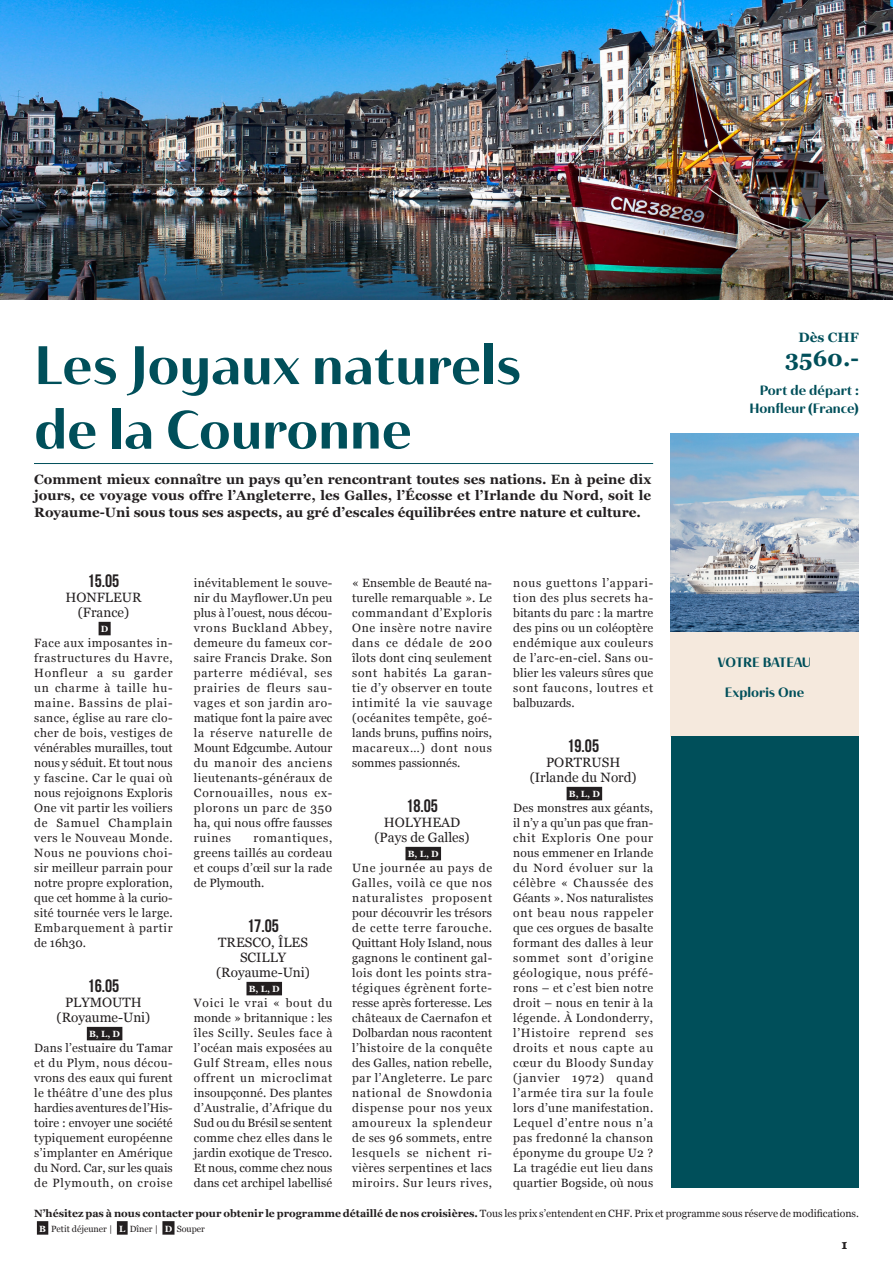
<style>
.page{position:relative;width:893px;height:1263px;background:#fff}
.page>*{position:absolute;margin:0;border:0;box-sizing:border-box;transform-origin:0 0}
.t1{font:54px/64.5px "Haboro Contrast Nor Bol";color:#004f5a}
.t2{font:700 22.5px "Georgia";color:#004f5a}
.t3{font:18px "Bebas Neue";color:#231f20}
.t4{font:700 13.5px/16.2px "Georgia";color:#231f20;text-align:justify}
.t5{font:13.5px/15px "Georgia";color:#231f20;text-align:center}
.t6{font:13.5px/18px "Haboro Contrast Nor Bol";color:#004f5a;text-align:right}
.t7{font:700 13.5px "Georgia";color:#004f5a}
.t8{font:13.05px "Young Serif";color:#231f20}
.t9{font:12px/15px "Georgia";letter-spacing:.025em;color:#231f20;text-align:justify}
.t10{font:700 10.5px "Georgia";color:#231f20}
.t11{font:9px "Georgia";color:#231f20}
.t12{font:700 9px "Georgia";color:#fff}
.s1{font-weight:400}
.s2{font-weight:700;color:#fff}
</style>
<div class="page">
<div style="left:37px;top:1221px;width:11px;height:14px;background:#231f20"></div>
<div style="left:117px;top:1221px;width:11px;height:14px;background:#231f20"></div>
<div style="left:162px;top:1221px;width:13px;height:14px;background:#231f20"></div>
<hr style="left:34px;top:463px;width:619px;height:1px;background:#004f5a">
<div style="left:246px;top:982px;width:36px;height:13px;background:#231f20"></div>
<div style="left:405px;top:847px;width:36px;height:13px;background:#231f20"></div>
<div style="left:99px;top:622px;width:12px;height:13px;background:#231f20"></div>
<div style="left:87px;top:1027px;width:35px;height:13px;background:#231f20"></div>
<div style="left:567px;top:787px;width:35px;height:13px;background:#231f20"></div>
<img style="left:0;top:0;width:893px;height:299px">
<img style="left:670px;top:433px;width:189px;height:199px">
<div style="left:670px;top:632px;width:189px;height:104px;background:#f5e9dd"></div>
<div style="left:671px;top:736px;width:188px;height:451px;background:#004f5a"></div>
<h1 class="t1" style="left:34px;top:332px;width:488px">Les Joyaux naturels de la Couronne</h1>
<p class="t4" style="left:34px;top:471px;width:618px">Comment mieux connaître un pays qu’en rencontrant toutes ses nations. En à peine dix jours, ce voyage vous offre l’Angleterre, les Galles, l’Écosse et l’Irlande du Nord, soit le Royaume-Uni sous tous ses aspects, au gré d’escales équilibrées entre nature et culture.</p>
<h3 class="t3" style="left:88px;top:570px;width:33px">15.05</h3>
<p class="t5" style="left:65px;top:589px;width:78px">HONFLEUR (France)</p>
<p class="t12" style="left:101px;top:622px;width:9px">D</p>
<p class="t9" style="left:34px;top:634px;width:140px">Face aux imposantes in&shy;frastructures du Havre, Honfleur a su garder un charme à taille hu&shy;maine. Bassins de plai&shy;sance, église au rare clo&shy;cher de bois, vestiges de vénérables murailles, tout nous y séduit. Et tout nous y fascine. Car le quai où nous rejoignons Exploris One vit partir les voiliers de Samuel Champlain vers le Nouveau Monde.<br>Nous ne pouvions choi&shy;sir meilleur parrain pour notre propre exploration, que cet homme à la curio&shy;sité tournée vers le large.<br>Embarquement à partir de 16h30.</p>
<h3 class="t3" style="left:88px;top:975px;width:33px">16.05</h3>
<p class="t5" style="left:57px;top:994px;width:95px">PLYMOUTH (Royaume-Uni)</p>
<p class="t12" style="left:89px;top:1027px;width:32px">B, L, D</p>
<p class="t9" style="left:34px;top:1039px;width:140px">Dans l’estuaire du Tamar et du Plym, nous décou&shy;vrons des eaux qui furent le théâtre d’une des plus hardies aventures de l’His&shy;toire : envoyer une société typiquement européenne s’implanter en Amérique du Nord. Car, sur les quais de Plymouth, on croise</p>
<p class="t9" style="left:194px;top:574px;width:140px">inévitablement le souve&shy;nir du Mayflower.Un peu plus à l’ouest, nous décou&shy;vrons Buckland Abbey, demeure du fameux cor&shy;saire Francis Drake. Son parterre médiéval, ses prairies de fleurs sau&shy;vages et son jardin aro&shy;matique font la paire avec la réserve naturelle de Mount Edgcumbe. Autour du manoir des anciens lieutenants-généraux de Cornouailles, nous ex&shy;plorons un parc de 350 ha, qui nous offre fausses ruines</p>
<p class="t9" style="left:194px;top:829px;width:140px;text-indent:60px">romantiques, greens taillés au cordeau et coups d’œil sur la rade de Plymouth.</p>
<h3 class="t3" style="left:247px;top:915px;width:33px">17.05</h3>
<p class="t5" style="left:216px;top:934px;width:95px">TRESCO, ÎLES<br>SCILLY (Royaume-Uni)</p>
<p class="t12" style="left:249px;top:982px;width:32px">B, L, D</p>
<p class="t9" style="left:194px;top:994px;width:140px">Voici le vrai « bout du monde » britannique : les îles Scilly. Seules face à l’océan mais exposées au Gulf Stream, elles nous offrent un microclimat insoupçonné. Des plantes d’Australie, d’Afrique du Sud ou du Brésil se sentent comme chez elles dans le jardin exotique de Tresco.<br>Et nous, comme chez nous dans cet archipel labellisé</p>
<p class="t9" style="left:352px;top:574px;width:141px">« Ensemble de Beauté na&shy;turelle remarquable ». Le commandant d’Exploris One insère notre navire dans ce dédale de 200 îlots dont cinq seulement sont habités La garan&shy;tie d’y observer en toute intimité la vie sauvage (océanites tempête, goé&shy;lands bruns, puffins noirs, macareux…) dont nous sommes passionnés.</p>
<h3 class="t3" style="left:406px;top:795px;width:33px">18.05</h3>
<p class="t5" style="left:375px;top:814px;width:97px">HOLYHEAD (Pays de Galles)</p>
<p class="t12" style="left:408px;top:847px;width:32px">B, L, D</p>
<p class="t9" style="left:352px;top:859px;width:141px">Une journée au pays de Galles, voilà ce que nos naturalistes proposent pour découvrir les trésors de cette terre farouche.<br>Quittant Holy Island, nous gagnons le continent gal&shy;lois dont les points stra&shy;tégiques égrènent forte&shy;resse après forteresse. Les châteaux de Caernafon et Dolbardan nous racontent l’histoire de la conquête des Galles, nation rebelle, par l’Angleterre. Le parc national de Snowdonia dispense pour nos yeux amoureux la splendeur de ses 96 sommets, entre lesquels se nichent ri&shy;vières serpentines et lacs miroirs. Sur leurs rives,</p>
<p class="t9" style="left:513px;top:574px;width:141px">nous guettons l’appari&shy;tion des plus secrets ha&shy;bitants du parc : la martre des pins ou un coléoptère endémique aux couleurs de l’arc-en-ciel. Sans ou&shy;blier les valeurs sûres que sont faucons, loutres et balbuzards.</p>
<h3 class="t3" style="left:567px;top:735px;width:33px">19.05</h3>
<p class="t5" style="left:530px;top:754px;width:108px">PORTRUSH (Irlande du Nord)</p>
<p class="t12" style="left:569px;top:787px;width:32px">B, L, D</p>
<p class="t9" style="left:513px;top:799px;width:142px">Des monstres aux géants, il n’y a qu’un pas que fran&shy;chit Exploris One pour nous emmener en Irlande du Nord évoluer sur la célèbre « Chaussée des Géants ». Nos naturalistes ont beau nous rappeler que ces orgues de basalte formant des dalles à leur sommet sont d’origine géologique, nous préfé&shy;rons – et c’est bien notre droit – nous en tenir à la légende. À Londonderry, l’Histoire reprend ses droits et nous capte au cœur du Bloody Sunday (janvier 1972) quand l’armée tira sur la foule lors d’une manifestation.<br>Lequel d’entre nous n’a pas fredonné la chanson éponyme du groupe U2 ?<br>La tragédie eut lieu dans quartier Bogside, où nous</p>
<p class="t7" style="left:799px;top:327px;width:62px">Dès CHF</p>
<h2 class="t2" style="left:785px;top:341px;width:75px">3560.-</h2>
<p class="t6" style="left:750px;top:381px;width:111px">Port de départ :<br>Honfleur (France)</p>
<p class="t6" style="left:718px;top:653px;width:95px">VOTRE BATEAU</p>
<p class="t6" style="left:725px;top:683px;width:81px">Exploris One</p>
<p class="t10" style="left:34px;top:1205px;width:826px">N’hésitez pas à nous contacter pour obtenir le programme détaillé de nos croisières. <span class="s1">Tous les prix s’entendent en CHF. Prix et programme sous réserve de modifications.</span></p>
<p class="t11" style="left:39px;top:1222px;width:167px"><span class="s2">B</span> Petit déjeuner | <span class="s2">L</span> Dîner | <span class="s2">D</span> Souper</p>
<p class="t8" style="left:842px;top:1235px;width:7px">1</p>
</div>
